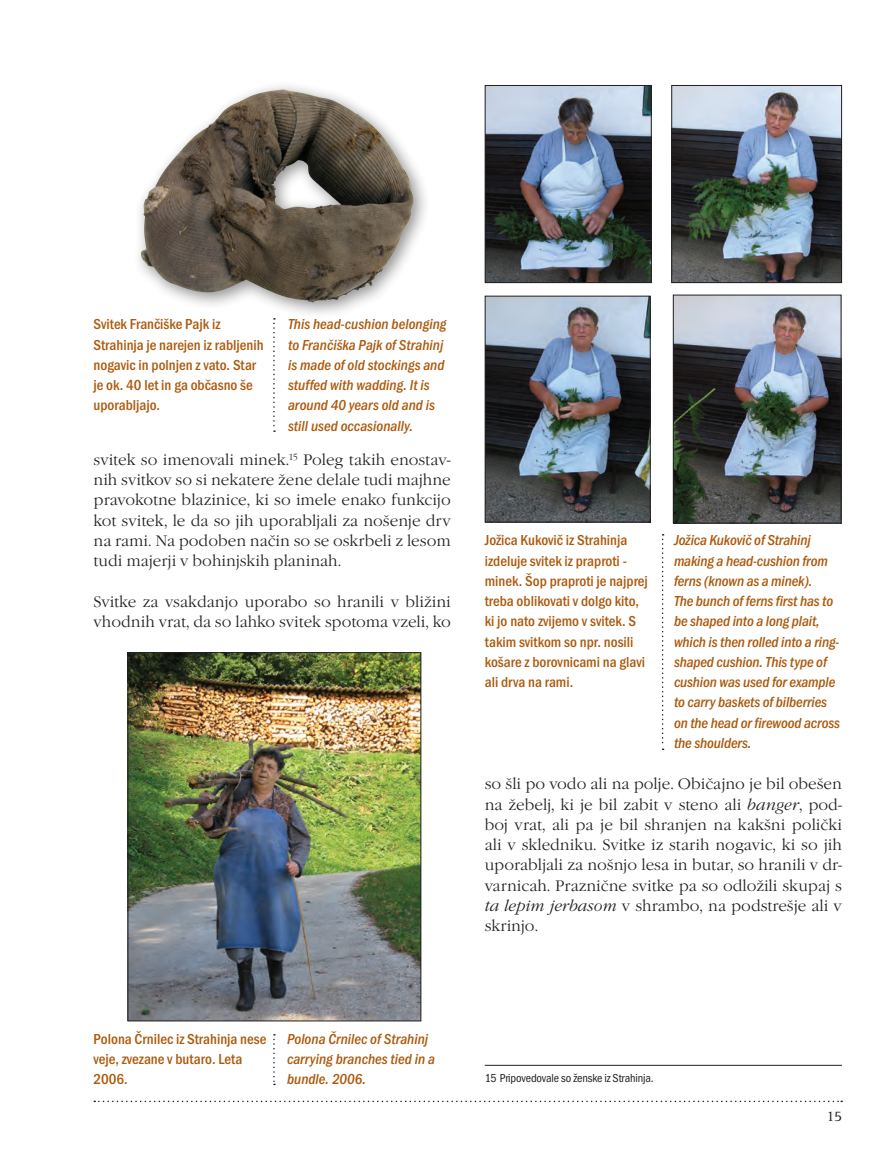
<style>
.page{position:relative;width:893px;height:1149px;background:#fff}
.page>*{position:absolute;margin:0;border:0;box-sizing:border-box;transform-origin:0 0}
.t1{font:15.75px/20.2px "Garamond Itc TEE Ligh";color:#231f20;text-align:justify}
.t2{font:italic 500 condensed 15px/20.2px "Franklin Got Itc TEE";letter-spacing:-.01em;color:#ac5a0e}
.t3{font:500 condensed 15px/20.2px "Franklin Got Itc TEE";color:#ac5a0e}
.t4{font:15px "SS Rotis Serif";color:#231f20}
.t5{font:condensed 12px "Franklin Got Itc TEE";letter-spacing:-.01em;color:#231f20}
.s1{font-family:"Garamond Itc TEE Ligh Ital"}
</style>
<div class="page">
<svg style="left:94px;top:1100px;width:748px;height:1px"></svg>
<img style="left:130px;top:654px;width:289px;height:364px">
<div style="left:128px;top:652px;width:293px;height:368px;border:1px solid #231f20"></div>
<svg style="left:273px;top:322px;width:2px;height:110px"></svg>
<img style="left:487px;top:87px;width:163px;height:194px">
<div style="left:485px;top:85px;width:167px;height:198px;border:1px solid #231f20"></div>
<img style="left:673px;top:87px;width:167px;height:194px">
<div style="left:671px;top:85px;width:171px;height:198px;border:1px solid #231f20"></div>
<img style="left:487px;top:298px;width:162px;height:222px">
<div style="left:485px;top:296px;width:166px;height:226px;border:1px solid #231f20"></div>
<img style="left:675px;top:296px;width:164px;height:225px">
<div style="left:673px;top:294px;width:168px;height:229px;border:1px solid #231f20"></div>
<svg style="left:273px;top:1034px;width:2px;height:50px"></svg>
<hr style="left:485px;top:1064px;width:357px;height:1px;background:#231f20">
<svg style="left:662px;top:534px;width:2px;height:215px"></svg>
<div style="left:132px;top:80px;width:299px;height:240px;background:#231f20;opacity:.5"></div>
<img style="left:141px;top:94px;width:272px;height:208px">
<p class="t3" style="left:94px;top:314px;width:172px">Svitek Frančiške Pajk iz<br>Strahinja je narejen iz rabljenih nogavic in polnjen z vato. Star je ok. 40 let in ga občasno še uporabljajo.</p>
<p class="t2" style="left:288px;top:314px;width:160px">This head-cushion belonging to Frančiška Pajk of Strahinj is made of old stockings and stuffed with wadding. It is around 40 years old and is still used occasionally.</p>
<p class="t1" style="left:94px;top:449px;width:359px">svitek so imenovali minek.<sup>15</sup> Poleg takih enostav&shy;nih svitkov so si nekatere žene delale tudi majhne pravokotne blazinice, ki so imele enako funkcijo kot svitek, le da so jih uporabljali za nošenje drv na rami. Na podoben način so se oskrbeli z lesom tudi majerji v bohinjskih planinah.</p>
<p class="t1" style="left:94px;top:591px;width:359px">Svitke za vsakdanjo uporabo so hranili v bližini vhodnih vrat, da so lahko svitek spotoma vzeli, ko</p>
<p class="t3" style="left:485px;top:530px;width:165px">Jožica Kukovič iz Strahinja izdeluje svitek iz praproti - minek. Šop praproti je najprej treba oblikovati v dolgo kito, ki jo nato zvijemo v svitek. S takim svitkom so npr. nosili košare z borovnicami na glavi ali drva na rami.</p>
<p class="t2" style="left:674px;top:530px;width:168px">Jožica Kukovič of Strahinj making a head-cushion from ferns (known as a minek).<br>The bunch of ferns first has to be shaped into a long plait, which is then rolled into a ring&shy;shaped cushion. This type of cushion was used for example to carry baskets of bilberries on the head or firewood across the shoulders.</p>
<p class="t1" style="left:485px;top:774px;width:359px">so šli po vodo ali na polje. Običajno je bil obešen na žebelj, ki je bil zabit v steno ali <span class="s1">banger</span>, pod&shy;boj vrat, ali pa je bil shranjen na kakšni polički ali v skledniku. Svitke iz starih nogavic, ki so jih uporabljali za nošnjo lesa in butar, so hranili v dr&shy;varnicah. Praznične svitke pa so odložili skupaj s <span class="s1">ta lepim jerbasom</span> v shrambo, na podstrešje ali v skrinjo.</p>
<p class="t3" style="left:94px;top:1028px;width:174px">Polona Črnilec iz Strahinja nese veje, zvezane v butaro. Leta<br>2006.</p>
<p class="t2" style="left:287px;top:1028px;width:149px">Polona Črnilec of Strahinj carrying branches tied in a bundle. 2006.</p>
<p class="t5" style="left:485px;top:1070px;width:170px">15 Pripovedovale so ženske iz Strahinja.</p>
<p class="t4" style="left:826px;top:1107px;width:17px">15</p>
</div>
